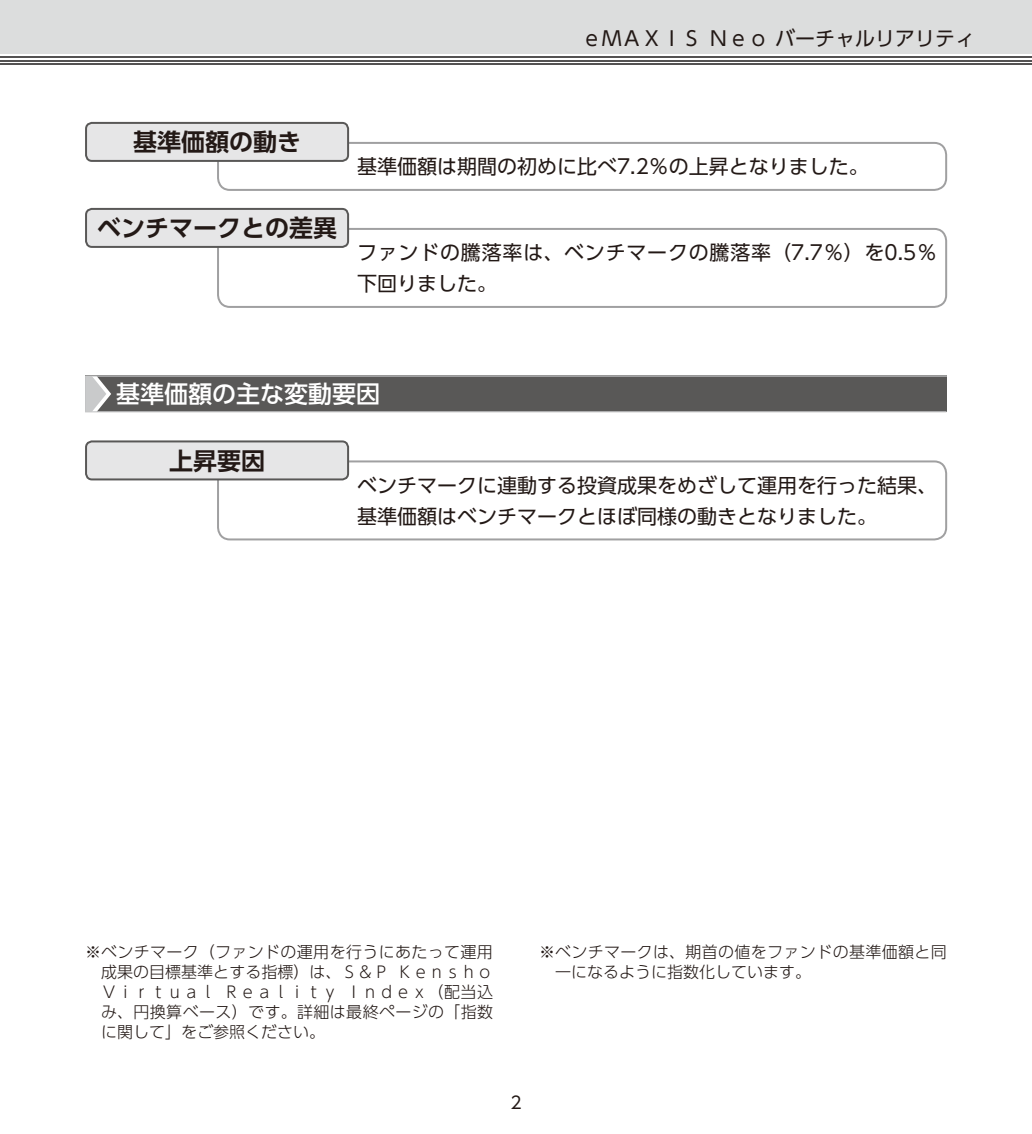
<style>
.page{position:relative;width:1032px;height:1134px;background:#fff}
.page>*{position:absolute;margin:0;border:0;box-sizing:border-box;transform-origin:0 0}
.t1{font:700 24px "UD Shin Go Pro De";color:#231916}
.t2{font:500 24px "UD Shin Go Pro";color:#fff}
.t3{font:20px/31px "UD Shin Go Pro";color:#231916}
.t4{font:20px/31px "UD Shin Go Pro";letter-spacing:.04em;color:#231916}
.t5{font:17px "UD Shin Go Pro";color:#231916}
.t6{font:300 16px/20px "UD Shin Go Pro";letter-spacing:.02em;color:#231916;text-align:justify}
</style>
<div class="page">
<div style="left:0;top:0;width:1032px;height:54px;background:#dcdddd"></div>
<hr style="left:0;top:63px;width:1032px;height:2px;background:#545252">
<hr style="left:0;top:60px;width:1032px;height:1px;background:#545252">
<hr style="left:0;top:56px;width:1032px;height:2px;background:#545252">
<div style="left:85px;top:376px;width:862px;height:36px;background:#595857"></div>
<hr style="left:85px;top:411px;width:861px;height:1px;background:#c9cacb">
<hr style="left:85px;top:375px;width:862px;height:2px;background:#c9cacb">
<svg style="left:85px;top:376px;width:26px;height:36px"></svg>
<div style="left:217px;top:142px;width:730px;height:49px;border:2px solid #a0a0a1;border-radius:12px"></div>
<div style="left:86px;top:123px;width:262px;height:38px;background:#e6e6e7;border-radius:6px"></div>
<div style="left:85px;top:122px;width:264px;height:40px;border:2px solid #595857;border-radius:6px"></div>
<div style="left:217px;top:228px;width:730px;height:80px;border:2px solid #a0a0a1;border-radius:12px"></div>
<div style="left:86px;top:209px;width:262px;height:38px;background:#e6e6e7;border-radius:6px"></div>
<div style="left:85px;top:208px;width:264px;height:40px;border:2px solid #595857;border-radius:6px"></div>
<div style="left:217px;top:460px;width:730px;height:80px;border:2px solid #a0a0a1;border-radius:12px"></div>
<div style="left:86px;top:441px;width:262px;height:38px;background:#e6e6e7;border-radius:6px"></div>
<div style="left:85px;top:440px;width:264px;height:40px;border:2px solid #595857;border-radius:6px"></div>
<p class="t3" style="left:582px;top:22px;width:395px">ｅＭＡＸＩＳ Ｎｅｏ バーチャルリアリティ</p>
<h1 class="t1" style="left:133px;top:122px;width:169px">基準価額の動き</h1>
<h1 class="t1" style="left:97px;top:208px;width:242px">ベンチマークとの差異</h1>
<p class="t3" style="left:357px;top:150px;width:513px">基準価額は期間の初めに比べ7.2％の上昇となりました。</p>
<p class="t4" style="left:357px;top:236px;width:581px">ファンドの騰落率は、ベンチマークの騰落率（7.7％）を0.5％下回りました。</p>
<h1 class="t2" style="left:116px;top:374px;width:266px">基準価額の主な変動要因</h1>
<h1 class="t1" style="left:169px;top:441px;width:97px">上昇要因</h1>
<p class="t3" style="left:357px;top:469px;width:581px">ベンチマークに連動する投資成果をめざして運用を行った結果、基準価額はベンチマークとほぼ同様の動きとなりました。</p>
<p class="t6" style="left:101px;top:941px;width:393px;text-indent:-16px">※ベンチマーク（ファンドの運用を行うにあたって運用成果の目標基準とする指標）は、Ｓ＆Ｐ ＫｅｎｓｈｏＶｉｒｔｕａｌ Ｒｅａｌｉｔｙ Ｉｎｄｅｘ（配当込み、円換算ベース）です。詳細は最終ページの「指数に関して」をご参照ください。</p>
<p class="t6" style="left:555px;top:941px;width:393px;text-indent:-16px">※ベンチマークは、期首の値をファンドの基準価額と同一になるように指数化しています。</p>
<p class="t5" style="left:510px;top:1089px;width:13px">2</p>
</div>
